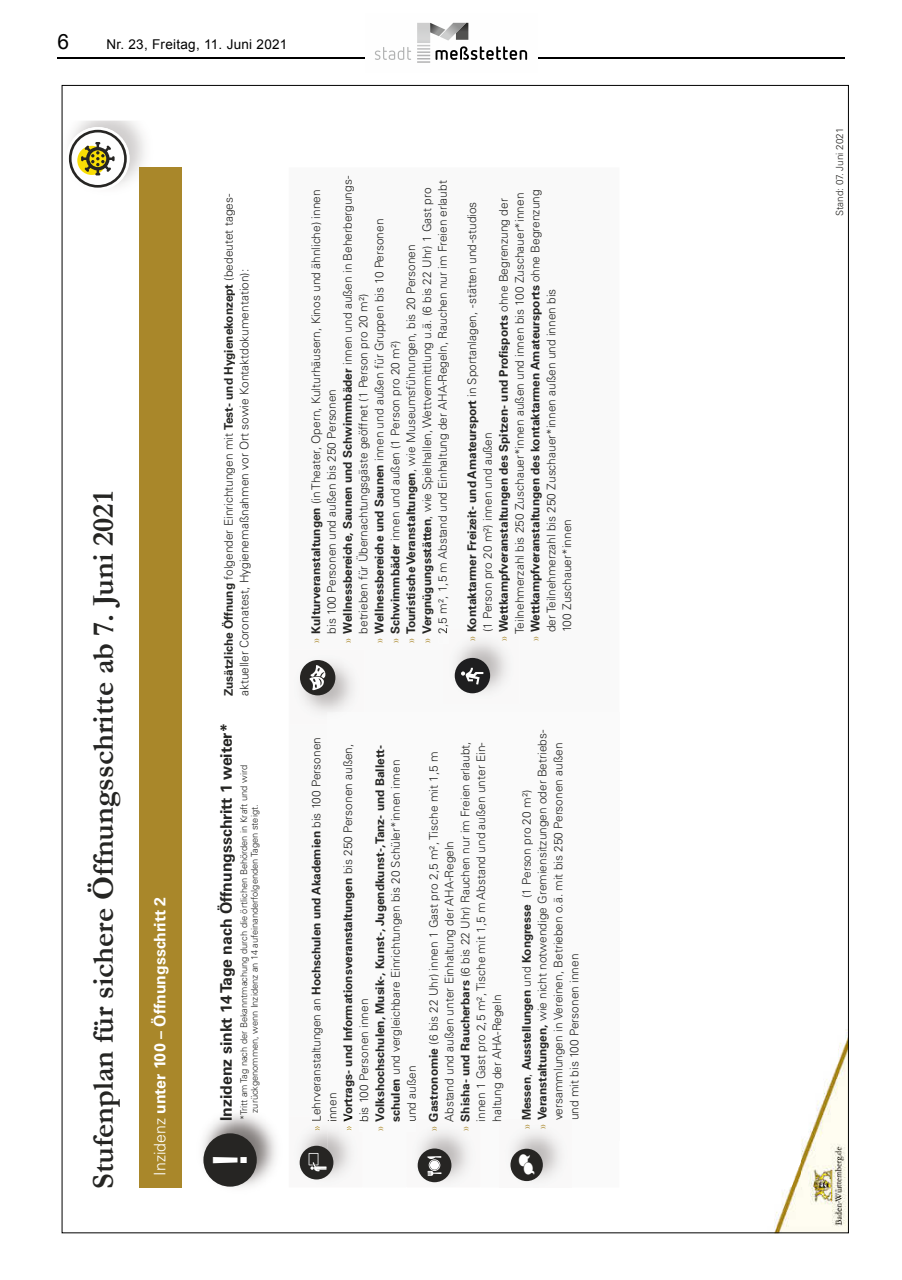
<style>
.page{position:relative;width:902px;height:1280px;background:#fff}
.page>*{position:absolute;margin:0;border:0;box-sizing:border-box;transform-origin:0 0}
.t1{font:700 46.65px "Univers LT Pro 65";color:#fff}
.t2{font:700 30.45px "Garamond";color:#252523}
.t3{font:21px "Arial";color:#000}
.t4{font:700 15.9px "Univers LT Pro 65";color:#252523}
.t5{font:700 15.9px "Univers LT Pro 65";color:#fff}
.t6{font:13.5px "Arial";letter-spacing:.02em;color:#000}
.t7{font:300 11.85px/15.9px "Univers LT Pro 45";color:#252523}
.t8{font:700 11.85px "Univers LT Pro 65";color:#252523}
.t9{font:300 9.9px "Univers LT Pro 45";color:#262523}
.t10{font:300 9.3px/10.5px "Univers LT Pro 45";color:#252523}
.s1{font-family:"Univers LT Pro 45";font-weight:300}
.s2{font-family:"Univers LT Pro 65";font-weight:700}
.s3{font-family:"Univers LT Pro 45";font-weight:300;color:#a9872a}
.s4{color:#a9872a}
</style>
<div class="page">
<hr style="left:57px;top:57px;width:787px;height:2px;background:#000">
<div style="left:365px;top:13px;width:172px;height:60px;background:#fefefe"></div>
<svg style="left:375px;top:47px;width:36px;height:13px"></svg>
<svg style="left:417px;top:23px;width:110px;height:40px"></svg>
<img style="left:774px;top:1186px;width:72px;height:45px">
<img style="left:792px;top:1030px;width:54px;height:156px">
<img style="left:71px;top:121px;width:74px;height:80px">
<svg style="left:66px;top:127px;width:63px;height:63px"></svg>
<div style="left:69px;top:130px;width:58px;height:58px;border:3px solid #262523;border-radius:50%"></div>
<svg style="left:77px;top:146px;width:29px;height:29px"></svg>
<svg style="left:81px;top:142px;width:34px;height:33px"></svg>
<div style="left:312px;top:998px;width:11px;height:118px;background:#f9f9f9"></div>
<img style="left:509px;top:1129px;width:55px;height:54px">
<div style="left:510px;top:1149px;width:33px;height:32px;background:#262523;border-radius:50%"></div>
<img style="left:298px;top:659px;width:58px;height:56px">
<img style="left:328px;top:712px;width:28px;height:3px">
<div style="left:300px;top:660px;width:35px;height:35px;background:#262523;border-radius:50%"></div>
<svg style="left:309px;top:665px;width:17px;height:25px"></svg>
<img style="left:453px;top:638px;width:57px;height:57px">
<div style="left:454px;top:658px;width:36px;height:35px;background:#1e1e20;border-radius:50%"></div>
<svg style="left:461px;top:668px;width:22px;height:16px"></svg>
<img style="left:416px;top:1128px;width:55px;height:56px">
<div style="left:417px;top:1148px;width:34px;height:34px;background:#262523;border-radius:50%"></div>
<svg style="left:427px;top:1156px;width:14px;height:20px"></svg>
<div style="left:140px;top:167px;width:42px;height:1021px;background:#a9872a"></div>
<img style="left:203px;top:1114px;width:73px;height:73px">
<div style="left:203px;top:1133px;width:54px;height:54px;background:#262523;border-radius:50%"></div>
<img style="left:298px;top:1117px;width:56px;height:64px">
<svg style="left:312px;top:1116px;width:11px;height:14px"></svg>
<img style="left:328px;top:1116px;width:8px;height:16px">
<svg style="left:343px;top:1116px;width:11px;height:14px"></svg>
<div style="left:299px;top:1146px;width:34px;height:33px;background:#262523;border-radius:50%"></div>
<svg style="left:308px;top:1153px;width:18px;height:18px"></svg>
<h3 class="t3" style="left:57px;top:28px;width:13px">6</h3>
<p class="t6" style="left:106px;top:36px;width:182px">Nr. 23, Freitag, 11. Juni 2021</p>
<h2 class="t2" style="left:82px;top:1189px;width:699px;rotate:-90deg">Stufenplan für sichere Öffnungsschritte ab 7. Juni 2021</h2>
<h3 class="t5" style="left:149px;top:1176px;width:280px;rotate:-90deg"><span class="s1">Inzidenz</span> unter 100 – Ö nungsschritt 2</h3>
<p class="t7" style="left:220px;top:696px;width:504px;rotate:-90deg"><span class="s2">Zusätzliche Ö nung</span> folgender Einrichtungen mit <span class="s2">Test- und Hygienekonzept</span> (bedeutet tages&shy;aktueller Coronatest, Hygienemaßnahmen vor Ort sowie Kontaktdokumentation):</p>
<h3 class="t4" style="left:215px;top:1121px;width:399px;rotate:-90deg">Inzidenz sinkt 14 Tage nach Ö nungsschritt 1 weiter*</h3>
<p class="t10" style="left:238px;top:1113px;width:349px;text-indent:-8px;rotate:-90deg">*Tritt am Tag nach der Bekanntmachung durch die örtlichen Behörden in Kraft und wird zurückgenommen, wenn Inzidenz an 14 aufeinanderfolgenden Tagen steigt.</p>
<h1 class="t1" style="left:197px;top:1169px;width:20px;rotate:-90deg">!</h1>
<p class="t8" style="left:339px;top:644px;width:469px;rotate:-90deg"><span class="s3">»</span> Wellnessbereiche, Saunen und Schwimmbäder <span class="s1">innen und außen in Beherbergungs-</span></p>
<p class="t7" style="left:418px;top:644px;width:458px;rotate:-90deg"><span class="s4">»</span> <span class="s2">Vergnügungsstätten</span>, wie Spielhallen, Wettvermittlung u.ä. (6 bis 22 Uhr) 1 Gast pro</p>
<p class="t7" style="left:434px;top:634px;width:455px;rotate:-90deg">2,5 m², 1,5 m Abstand und Einhaltung der AHA-Regeln, Rauchen nur im Freien erlaubt</p>
<p class="t7" style="left:307px;top:634px;width:446px;text-indent:-10px;rotate:-90deg"><span class="s4">»</span> <span class="s2">Kulturveranstaltungen</span> (in Theater, Opern, Kulturhäusern, Kinos und ähnliche) innen bis 100 Personen und außen bis 250 Personen</p>
<p class="t7" style="left:371px;top:644px;width:426px;rotate:-90deg"><span class="s4">»</span> <span class="s2">Wellnessbereiche und Saunen</span> innen und außen für Gruppen bis 10 Personen</p>
<p class="t7" style="left:402px;top:644px;width:401px;rotate:-90deg"><span class="s4">»</span> <span class="s2">Touristische Veranstaltungen</span>, wie Museumsführungen, bis 20 Personen</p>
<p class="t7" style="left:355px;top:634px;width:342px;rotate:-90deg">betrieben für Übernachtungsgäste geö net (1 Person pro 20 m²)</p>
<p class="t7" style="left:387px;top:644px;width:304px;rotate:-90deg"><span class="s4">»</span> <span class="s2">Schwimmbäder</span> innen und außen (1 Person pro 20 m²)</p>
<p class="t8" style="left:495px;top:642px;width:445px;rotate:-90deg"><span class="s3">»</span> Wettkampfveranstaltungen des Spitzen- und Profisports <span class="s1">ohne Begrenzung der</span></p>
<p class="t7" style="left:511px;top:634px;width:442px;rotate:-90deg">Teilnehmerzahl bis 250 Zuschauer*innen außen und innen bis 100 Zuschauer*innen</p>
<p class="t8" style="left:527px;top:642px;width:454px;rotate:-90deg"><span class="s3">»</span> Wettkampfveranstaltungen des kontaktarmen Amateursports <span class="s1">ohne Begrenzung</span></p>
<p class="t8" style="left:463px;top:642px;width:442px;rotate:-90deg"><span class="s3">»</span> Kontaktarmer Freizeit- und Amateursport <span class="s1">in Sportanlagen, -stätten und -studios</span></p>
<p class="t7" style="left:543px;top:632px;width:345px;rotate:-90deg">der Teilnehmerzahl bis 250 Zuschauer*innen außen und innen bis<br>100 Zuschauer*innen</p>
<p class="t7" style="left:479px;top:632px;width:201px;rotate:-90deg">(1 Person pro 20 m²) innen und außen</p>
<p class="t7" style="left:308px;top:1122px;width:386px;text-indent:-10px;rotate:-90deg"><span class="s4">»</span> Lehrveranstaltungen an <span class="s2">Hochschulen und Akademien</span> bis 100 Personen innen</p>
<p class="t8" style="left:340px;top:1132px;width:390px;rotate:-90deg"><span class="s3">»</span> Vortrags- und Informationsveranstaltungen <span class="s1">bis 250 Personen außen,</span></p>
<p class="t8" style="left:371px;top:1132px;width:388px;rotate:-90deg"><span class="s3">»</span> Volkshochschulen, Musik-, Kunst-, Jugendkunst-, Tanz- und Ballett-</p>
<p class="t7" style="left:387px;top:1122px;width:363px;rotate:-90deg"><span class="s2">schulen</span> und vergleichbare Einrichtungen bis 20 Schüler*innen innen und außen</p>
<p class="t7" style="left:355px;top:1122px;width:124px;rotate:-90deg">bis 100 Personen innen</p>
<p class="t7" style="left:457px;top:1131px;width:392px;rotate:-90deg"><span class="s4">»</span> <span class="s2">Shisha- und Raucherbars</span> (6 bis 22 Uhr) Rauchen nur im Freien erlaubt,</p>
<p class="t7" style="left:473px;top:1122px;width:381px;rotate:-90deg">innen 1 Gast pro 2,5 m², Tische mit 1,5 m Abstand und außen unter Ein-</p>
<p class="t7" style="left:425px;top:1131px;width:381px;rotate:-90deg"><span class="s4">»</span> <span class="s2">Gastronomie</span> (6 bis 22 Uhr) innen 1 Gast pro 2,5 m², Tische mit 1,5 m</p>
<p class="t7" style="left:441px;top:1122px;width:282px;rotate:-90deg">Abstand und außen unter Einhaltung der AHA-Regeln</p>
<p class="t7" style="left:488px;top:1122px;width:128px;rotate:-90deg">haltung der AHA-Regeln</p>
<p class="t7" style="left:534px;top:1120px;width:392px;text-indent:-10px;rotate:-90deg"><span class="s4">»</span> <span class="s2">Veranstaltungen,</span> wie nicht notwendige Gremiensitzungen oder Betriebs&shy;versammlungen in Vereinen, Betrieben o.ä. mit bis 250 Personen außen und mit bis 100 Personen innen</p>
<p class="t8" style="left:518px;top:1130px;width:342px;rotate:-90deg"><span class="s3">»</span> Messen<span class="s1">,</span> Ausstellungen <span class="s1">und</span> Kongresse <span class="s1">(1 Person pro 20 m²)</span></p>
<p class="t9" style="left:833px;top:216px;width:89px;rotate:-90deg">Stand: 07. Juni 2021</p>
</div>
